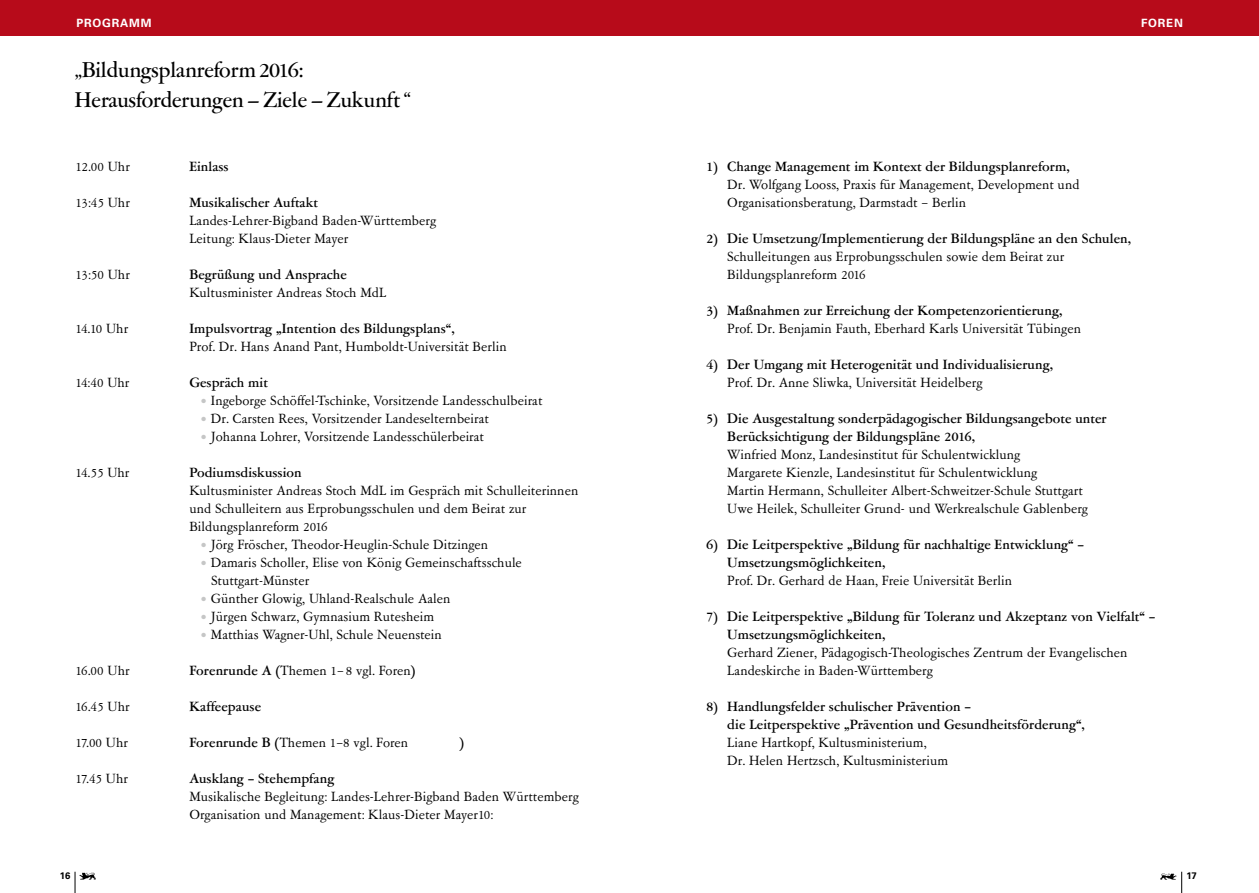
<style>
.page{position:relative;width:1259px;height:893px;background:#fff}
.page>*{position:absolute;margin:0;border:0;box-sizing:border-box;transform-origin:0 0}
.t1{font:500 24px/30px "Garamont Amst SH";letter-spacing:.005em;color:#000}
.t2{font:15px/18px "Garamont Amst SB";letter-spacing:.005em;color:#000}
.t3{font:500 15px/18px "Garamont Amst SB";letter-spacing:.005em;color:#000}
.t4{font:700 11.4px "Univers";letter-spacing:.07em;color:#fff}
.t5{font:700 9.45px "Univers";color:#000}
.s1{color:#c5c6c6}
.s2{font-weight:500}
</style>
<div class="page">
<svg style="left:75px;top:872px;width:1px;height:21px"></svg>
<svg style="left:1181px;top:872px;width:1px;height:21px"></svg>
<img style="left:80px;top:873px;width:16px;height:7px">
<img style="left:1160px;top:873px;width:16px;height:7px">
<div style="left:0;top:0;width:642px;height:35px;background:#b70b1a"></div>
<div style="left:617px;top:0;width:642px;height:35px;background:#b70b1a"></div>
<p class="t4" style="left:76px;top:16px;width:77px">PROGRAMM</p>
<p class="t4" style="left:1141px;top:16px;width:43px">FOREN</p>
<h1 class="t1" style="left:75px;top:56px;width:338px">„Bildungsplanreform 2016:<br>Herausforderungen – Ziele – Zukunft “</h1>
<p class="t2" style="left:76px;top:158px;width:56px">12.00 Uhr</p>
<p class="t2" style="left:76px;top:194px;width:56px">13:45 Uhr</p>
<p class="t2" style="left:76px;top:266px;width:56px">13:50 Uhr</p>
<p class="t2" style="left:76px;top:320px;width:54px">14.10 Uhr</p>
<p class="t2" style="left:76px;top:374px;width:55px">14:40 Uhr</p>
<p class="t2" style="left:76px;top:464px;width:55px">14.55 Uhr</p>
<p class="t2" style="left:76px;top:662px;width:56px">16.00 Uhr</p>
<p class="t2" style="left:76px;top:698px;width:56px">16.45 Uhr</p>
<p class="t2" style="left:76px;top:734px;width:54px">17.00 Uhr</p>
<p class="t2" style="left:76px;top:770px;width:54px">17.45 Uhr</p>
<p class="t3" style="left:189px;top:158px;width:41px">Einlass</p>
<p class="t3" style="left:189px;top:194px;width:130px">Musikalischer Auftakt</p>
<p class="t2" style="left:189px;top:212px;width:248px">Landes-Lehrer-Bigband Baden-Württemberg<br>Leitung: Klaus-Dieter Mayer</p>
<p class="t3" style="left:189px;top:266px;width:159px">Begrüßung und Ansprache</p>
<p class="t2" style="left:189px;top:284px;width:199px">Kultusminister Andreas Stoch MdL</p>
<p class="t3" style="left:189px;top:320px;width:267px">Impulsvortrag „Intention des Bildungsplans“,</p>
<p class="t2" style="left:189px;top:338px;width:319px">Prof. Dr. Hans Anand Pant, Humboldt-Universität Berlin</p>
<p class="t3" style="left:189px;top:374px;width:80px">Gespräch mit</p>
<p class="t2" style="left:200px;top:392px;width:343px"><span class="s1">•</span> Ingeborge Schöffel-Tschinke, Vorsitzende Landesschulbeirat</p>
<p class="t2" style="left:200px;top:410px;width:290px"><span class="s1">•</span> Dr. Carsten Rees, Vorsitzender Landeselternbeirat</p>
<p class="t2" style="left:200px;top:428px;width:285px"><span class="s1">•</span> Johanna Lohrer, Vorsitzende Landesschülerbeirat</p>
<p class="t3" style="left:189px;top:464px;width:114px">Podiumsdiskussion</p>
<p class="t2" style="left:189px;top:482px;width:390px">Kultusminister Andreas Stoch MdL im Gespräch mit Schulleiterinnen und Schulleitern aus Erprobungsschulen und dem Beirat zur<br>Bildungsplanreform 2016</p>
<p class="t2" style="left:200px;top:536px;width:289px"><span class="s1">•</span> Jörg Fröscher, Theodor-Heuglin-Schule Ditzingen</p>
<p class="t2" style="left:211px;top:554px;width:312px;text-indent:-11px"><span class="s1">•</span> Damaris Scholler, Elise von König Gemeinschaftsschule<br>Stuttgart-Münster</p>
<p class="t2" style="left:200px;top:590px;width:251px"><span class="s1">•</span> Günther Glowig, Uhland-Realschule Aalen</p>
<p class="t2" style="left:200px;top:608px;width:235px"><span class="s1">•</span> Jürgen Schwarz, Gymnasium Rutesheim</p>
<p class="t2" style="left:200px;top:626px;width:243px"><span class="s1">•</span> Matthias Wagner-Uhl, Schule Neuenstein</p>
<p class="t2" style="left:189px;top:662px;width:228px"><span class="s2">Forenrunde A</span> (Themen 1– 8 vgl. Foren)</p>
<p class="t3" style="left:189px;top:698px;width:73px">Kaffeepause</p>
<p class="t2" style="left:189px;top:734px;width:220px"><span class="s2">Forenrunde B</span> (Themen 1–8 vgl. Foren</p>
<p class="t2" style="left:459px;top:734px;width:6px">)</p>
<p class="t3" style="left:189px;top:770px;width:146px">Ausklang – Stehempfang</p>
<p class="t2" style="left:189px;top:788px;width:391px">Musikalische Begleitung: Landes-Lehrer-Bigband Baden Württemberg<br>Organisation und Management: Klaus-Dieter Mayer10:</p>
<p class="t3" style="left:706px;top:158px;width:365px">1) Change Management im Kontext der Bildungsplanreform,</p>
<p class="t2" style="left:727px;top:176px;width:354px">Dr. Wolfgang Looss, Praxis für Management, Development und<br>Organisationsberatung, Darmstadt – Berlin</p>
<p class="t3" style="left:706px;top:230px;width:426px">2) Die Umsetzung/Implementierung der Bildungspläne an den Schulen,</p>
<p class="t2" style="left:727px;top:248px;width:338px">Schulleitungen aus Erprobungsschulen sowie dem Beirat zur<br>Bildungsplanreform 2016</p>
<p class="t3" style="left:706px;top:302px;width:358px">3) Maßnahmen zur Erreichung der Kompetenzorientierung,</p>
<p class="t2" style="left:727px;top:320px;width:355px">Prof. Dr. Benjamin Fauth, Eberhard Karls Universität Tübingen</p>
<p class="t3" style="left:706px;top:356px;width:348px">4) Der Umgang mit Heterogenität und Individualisierung,</p>
<p class="t2" style="left:727px;top:374px;width:257px">Prof. Dr. Anne Sliwka, Universität Heidelberg</p>
<p class="t3" style="left:727px;top:410px;width:381px;text-indent:-21px">5) Die Ausgestaltung sonderpädagogischer Bildungsangebote unter<br>Berücksichtigung der Bildungspläne 2016,</p>
<p class="t2" style="left:727px;top:446px;width:362px">Winfried Monz, Landesinstitut für Schulentwicklung<br>Margarete Kienzle, Landesinstitut für Schulentwicklung<br>Martin Hermann, Schulleiter Albert-Schweitzer-Schule Stuttgart Uwe Heilek, Schulleiter Grund- und Werkrealschule Gablenberg</p>
<p class="t3" style="left:727px;top:536px;width:358px;text-indent:-21px">6) Die Leitperspektive „Bildung für nachhaltige Entwicklung“ –<br>Umsetzungsmöglichkeiten,</p>
<p class="t2" style="left:727px;top:572px;width:286px">Prof. Dr. Gerhard de Haan, Freie Universität Berlin</p>
<p class="t3" style="left:727px;top:608px;width:429px;text-indent:-21px">7) Die Leitperspektive „Bildung für Toleranz und Akzeptanz von Vielfalt“ –<br>Umsetzungsmöglichkeiten,</p>
<p class="t2" style="left:727px;top:644px;width:402px">Gerhard Ziener, Pädagogisch-Theologisches Zentrum der Evangelischen<br>Landeskirche in Baden-Württemberg</p>
<p class="t3" style="left:727px;top:698px;width:359px;text-indent:-21px">8) Handlungsfelder schulischer Prävention –<br>die Leitperspektive „Prävention und Gesundheitsförderung“,</p>
<p class="t2" style="left:727px;top:734px;width:222px">Liane Hartkopf, Kultusministerium,<br>Dr. Helen Hertzsch, Kultusministerium</p>
<p class="t5" style="left:60px;top:870px;width:12px">16</p>
<p class="t5" style="left:1186px;top:870px;width:12px">17</p>
</div>
